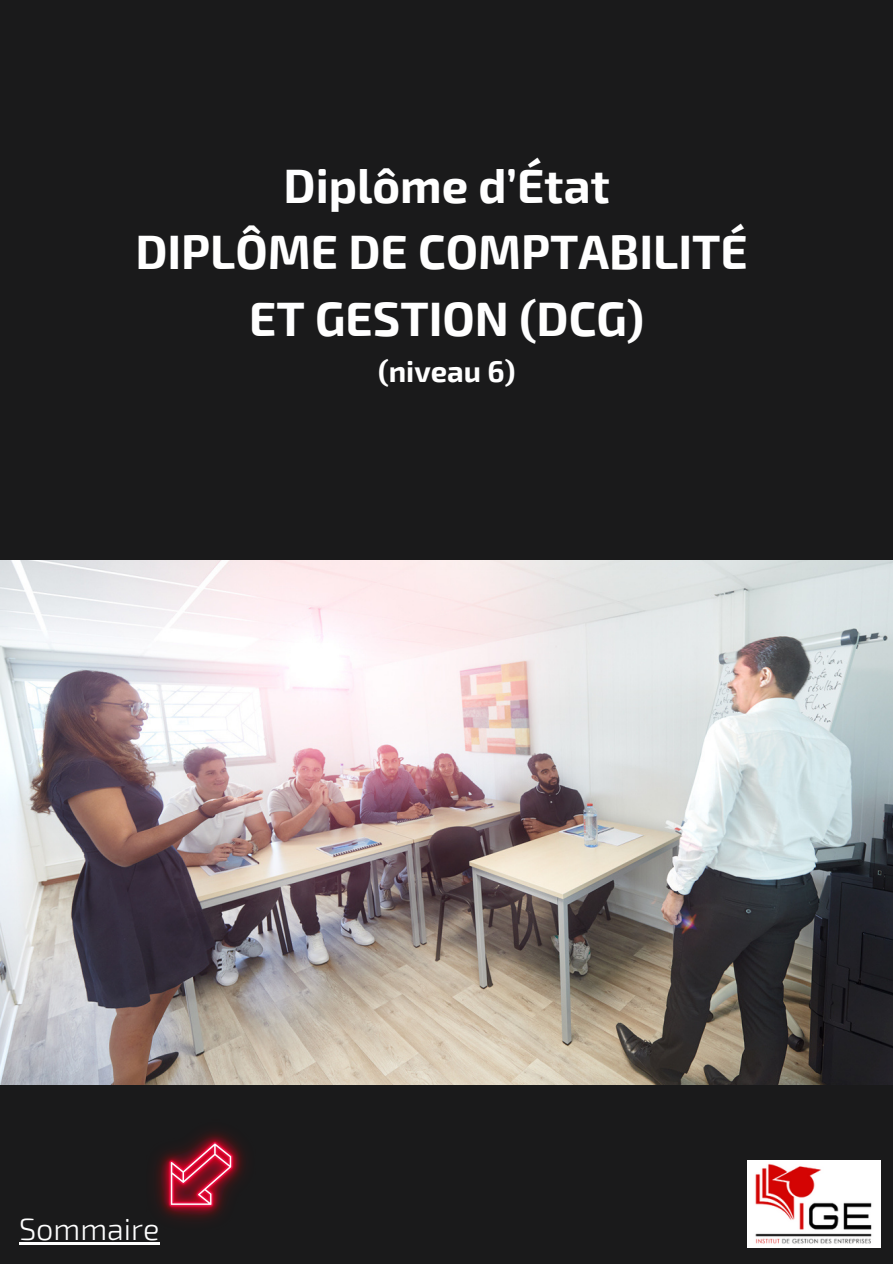
<style>
.page{position:relative;width:893px;height:1264px;background:#fff}
.page>*{position:absolute;margin:0;border:0;box-sizing:border-box;transform-origin:0 0}
.t1{font:700 47.25px "Exo 2";color:#fff}
.t2{font:300 30.6px "Exo 2";color:#fff}
.t3{font:700 29.25px "Exo 2";color:#fff}
</style>
<div class="page">
<div style="left:0;top:0;width:892px;height:1263px;background:#1a1a1b"></div>
<img style="left:0;top:560px;width:892px;height:524px">
<img style="left:747px;top:1160px;width:132px;height:87px">
<hr style="left:19px;top:1241px;width:140px;height:3px;background:#fff">
<img style="left:155px;top:1131px;width:91px;height:90px">
<p class="t1" style="left:283px;top:155px;width:328px">Diplôme d’État</p>
<p class="t1" style="left:135px;top:221px;width:614px">DIPLÔME DE COMPTABILITÉ</p>
<p class="t1" style="left:249px;top:288px;width:396px">ET GESTION (DCG)</p>
<p class="t3" style="left:378px;top:352px;width:139px">(niveau 6)</p>
<p class="t2" style="left:19px;top:1209px;width:142px">Sommaire</p>
</div>
